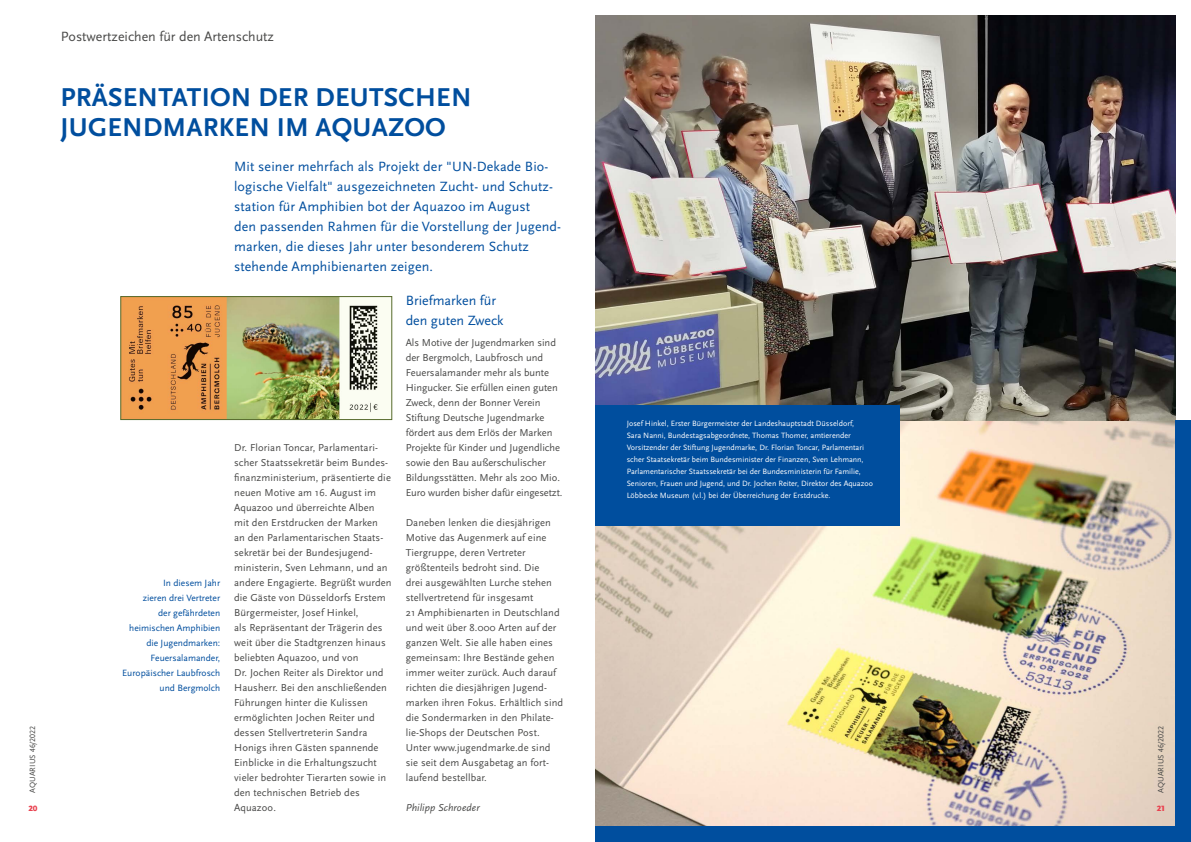
<style>
.page{position:relative;width:1191px;height:842px;background:#fff}
.page>*{position:absolute;margin:0;border:0;box-sizing:border-box;transform-origin:0 0}
.t1{font:700 27px/30px "Scala Sans OT";letter-spacing:.01em;color:#004e9e}
.t2{font:14px/20px "Scala Sans OT";letter-spacing:.01em;color:#004e9e}
.t3{font:14px "Scala Sans OT";color:#494948}
.t4{font:10.5px/15px "Scala Sans OT";letter-spacing:.01em;color:#494948}
.t5{font:italic 10.5px "Scala Sans OT";letter-spacing:.01em;color:#494948}
.t6{font:9.5px/15px "Scala Sans OT";color:#004e9e;text-align:right}
.t7{font:8px/12px "Scala Sans OT";color:#fff}
.t8{font:8px "Scala Sans OT";letter-spacing:.01em;color:#494948}
.t9{font:900 8px "Scala Sans OT";color:#e9414f}
</style>
<div class="page">
<img style="left:595px;top:420px;width:580px;height:406px">
<img style="left:595px;top:16px;width:580px;height:404px">
<div style="left:595px;top:405px;width:305px;height:120px;background:#004e9e"></div>
<div style="left:595px;top:826px;width:596px;height:16px;background:#004e9e"></div>
<div style="left:1175px;top:420px;width:16px;height:422px;background:#004e9e"></div>
<img style="left:122px;top:298px;width:268px;height:120px">
<div style="left:120px;top:296px;width:272px;height:124px;border:1px solid #566a2c"></div>
<p class="t3" style="left:61px;top:29px;width:215px">Postwertzeichen für den Artenschutz</p>
<h1 class="t1" style="left:60px;top:82px;width:413px">PRÄSENTATION DER DEUTSCHEN<br>JUGENDMARKEN IM AQUAZOO</h1>
<p class="t2" style="left:234px;top:157px;width:328px">Mit seiner mehrfach als Projekt der "uN-Dekade Bio&shy;logische Vielfalt" ausgezeichneten Zucht- und schutz&shy;station für Amphibien bot der Aquazoo im August<br>den passenden Rahmen für die Vorstellung der Jugend&shy;marken, die dieses Jahr unter besonderem schutz stehende Amphibienarten zeigen.</p>
<p class="t2" style="left:406px;top:291px;width:99px">Briefmarken für den guten Zweck</p>
<p class="t4" style="left:406px;top:335px;width:158px">Als Motive der Jugendmarken sind der Bergmolch, Laubfrosch und Feuersalamander mehr als bunte Hingucker. sie erfüllen einen guten Zweck, denn der Bonner Verein stiftung Deutsche Jugendmarke fördert aus dem erlös der Marken Projekte für Kinder und Jugendliche sowie den Bau außerschulischer Bildungsstätten. Mehr als 200 Mio. euro wurden bisher dafür eingesetzt.</p>
<p class="t4" style="left:406px;top:515px;width:159px">Daneben lenken die diesjährigen<br>Motive das Augenmerk auf eine<br>Tiergruppe, deren Vertreter größtenteils bedroht sind. Die<br>drei ausgewählten Lurche stehen stellvertretend für insgesamt<br>21 Amphibienarten in Deutschland und weit über 8.000 Arten auf der ganzen Welt. sie alle haben eines gemeinsam: Ihre Bestände gehen immer weiter zurück. Auch darauf richten die diesjährigen Jugend&shy;marken ihren Fokus. erhältlich sind die sondermarken in den Philate&shy;lie-shops der Deutschen Post. unter www.jugendmarke.de sind sie seit dem Ausgabetag an fort&shy;laufend bestellbar.</p>
<p class="t7" style="left:626px;top:418px;width:248px">Josef Hinkel, erster Bürgermeister der Landeshauptstadt Düsseldorf,<br>sara Nanni, Bundestagsabgeordnete, Thomas Thomer, amtierender Vorsitzender der stiftung Jugendmarke, Dr. Florian Toncar, Parlamentari scher staatsekretär beim Bundesminister der Finanzen, sven Lehmann, Parlamentarischer staatssekretär bei der Bundesministerin für Familie, senioren, Frauen und Jugend, und Dr. Jochen Reiter, Direktor des Aquazoo Löbbecke Museum (v.l.) bei der Überreichung der erstdrucke.</p>
<p class="t4" style="left:234px;top:440px;width:159px">Dr. Florian Toncar, Parlamentari&shy;scher staatssekretär beim Bundes&shy;fnanzministerium, präsentierte die neuen Motive am 16. August im<br>Aquazoo und überreichte Alben mit den erstdrucken der Marken<br>an den Parlamentarischen staats&shy;sekretär bei der Bundesjugend&shy;ministerin, sven Lehmann, und an andere engagierte. Begrüßt wurden die Gäste von Düsseldorfs erstem<br>Bürgermeister, Josef Hinkel,<br>als Repräsentant der Trägerin des weit über die stadtgrenzen hinaus beliebten Aquazoo, und von<br>Dr. Jochen Reiter als Direktor und<br>Hausherr. Bei den anschließenden<br>Führungen hinter die Kulissen ermöglichten Jochen Reiter und dessen stellvertreterin sandra<br>Honigs ihren Gästen spannende einblicke in die erhaltungszucht vieler bedrohter Tierarten sowie in den technischen Betrieb des</p>
<p class="t6" style="left:122px;top:575px;width:100px">In diesem Jahr<br>zieren drei Vertreter<br>der gefährdeten heimischen Amphibien die Jugendmarken:<br>Feuersalamander, europäischer Laubfrosch und Bergmolch</p>
<p class="t8" style="left:28px;top:793px;width:69px;rotate:-90deg">AquARIus 46/2022</p>
<p class="t8" style="left:1156px;top:793px;width:69px;rotate:-90deg">AquARIus 46/2022</p>
<p class="t9" style="left:28px;top:804px;width:11px">20</p>
<p class="t4" style="left:234px;top:800px;width:43px">Aquazoo.</p>
<p class="t5" style="left:406px;top:802px;width:75px">Philipp Schroeder</p>
<p class="t9" style="left:1156px;top:804px;width:10px">21</p>
</div>
